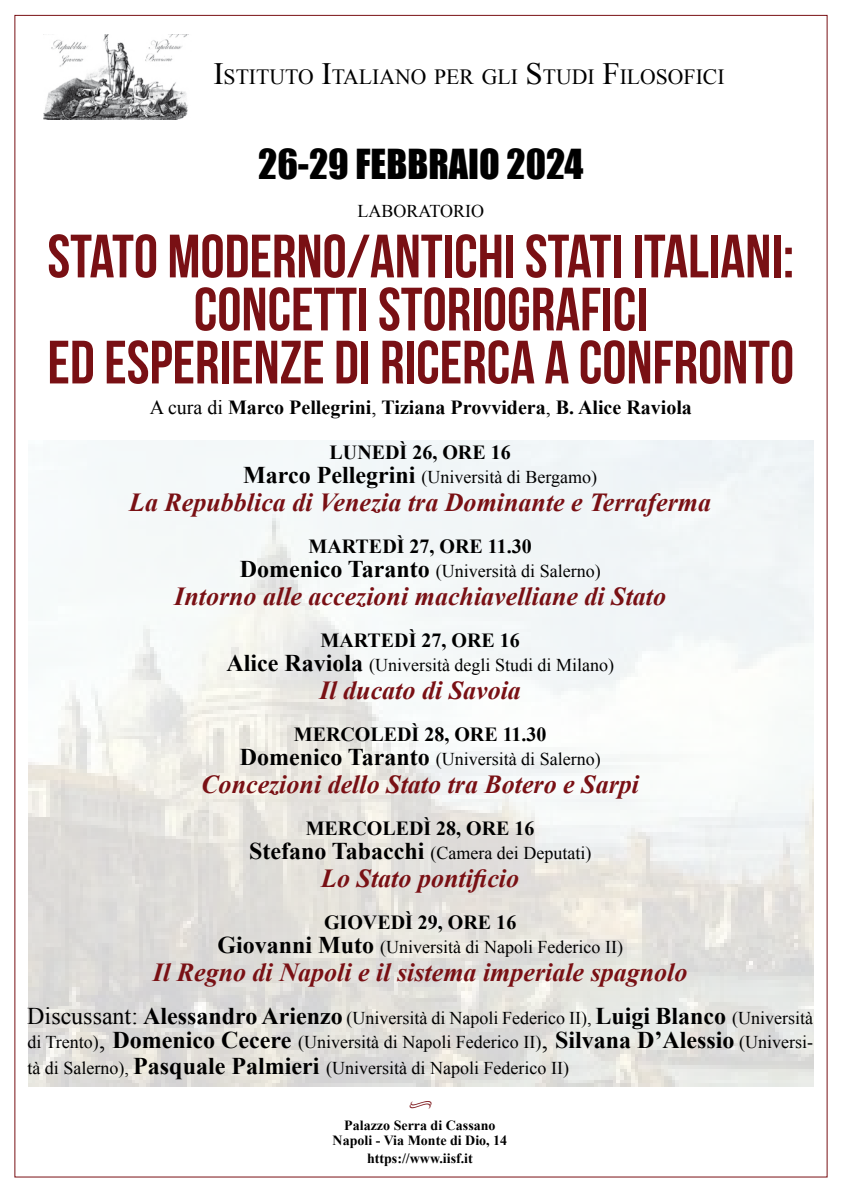
<style>
.page{position:relative;width:842px;height:1191px;background:#fff}
.page>*{position:absolute;margin:0;border:0;box-sizing:border-box;transform-origin:0 0}
.t1{font:61px/53px "Bebas Neue";color:#791014;text-align:center}
.t2{font:38px "Impact";color:#000}
.t3{font:italic 700 26px "Times New Roman";color:#791014}
.t4{font:21.7px "Times New Roman";color:#000}
.t5{font:700 20px "Times New Roman";color:#000}
.t6{font:18px/24px "Times New Roman";color:#000}
.t7{font:14.9px "Minion Pro";color:#791014}
.t8{font:700 14px/15px "Times New Roman";color:#000;text-align:center}
.s1{font-size:31px}
.s2{font-weight:400}
.s3{font-weight:700;font-size:24px}
.s4{font-size:24px}
.s5{font-size:27px}
</style>
<div class="page">
<img style="left:29px;top:440px;width:785px;height:646px">
<img style="left:44px;top:34px;width:145px;height:86px">
<p class="t4" style="left:213px;top:62px;width:512px"><span class="s1">I</span>STITUTO <span class="s1">I</span>TALIANO PER GLI <span class="s1">S</span> TUDI <span class="s1">F</span>ILOSOFICI</p>
<h2 class="t2" style="left:258px;top:134px;width:327px">26-29 FEBBRAIO 2024</h2>
<p class="t6" style="left:357px;top:199px;width:128px">LABORATORIO</p>
<h1 class="t1" style="left:47px;top:229px;width:748px">STATO MODERNO/ANTICHI STATI ITALIANI:<br>CONCETTI STORIOGRAFICI<br>ED ESPERIENZE DI RICERCA A CONFRONTO</h1>
<p class="t5" style="left:150px;top:394px;width:544px"><span class="s2">A cura di</span> Marco Pellegrini<span class="s2">,</span> Tiziana Provvidera<span class="s2">,</span> B. Alice Raviola</p>
<p class="t5" style="left:330px;top:438px;width:183px">LUNEDÌ 26, ORE 16</p>
<p class="t6" style="left:243px;top:465px;width:355px"><span class="s3">Marco Pellegrini</span> (Università di Bergamo)</p>
<h3 class="t3" style="left:129px;top:484px;width:583px">La Repubblica di Venezia tra Dominante e Terraferma</h3>
<p class="t5" style="left:309px;top:532px;width:225px">MARTEDÌ 27, ORE 11.30</p>
<p class="t6" style="left:240px;top:559px;width:362px"><span class="s3">Domenico Taranto</span> (Università di Salerno)</p>
<h3 class="t3" style="left:174px;top:578px;width:493px">Intorno alle accezioni machiavelliane di Stato</h3>
<p class="t5" style="left:320px;top:626px;width:201px">MARTEDÌ 27, ORE 16</p>
<p class="t6" style="left:226px;top:653px;width:389px"><span class="s3">Alice Raviola</span> (Università degli Studi di Milano)</p>
<h3 class="t3" style="left:319px;top:672px;width:203px">Il ducato di Savoia</h3>
<p class="t5" style="left:294px;top:720px;width:254px">MERCOLEDÌ 28, ORE 11.30</p>
<p class="t6" style="left:240px;top:747px;width:362px"><span class="s3">Domenico Taranto</span> (Università di Salerno)</p>
<h3 class="t3" style="left:201px;top:766px;width:439px">Concezioni dello Stato tra Botero e Sarpi</h3>
<p class="t5" style="left:306px;top:814px;width:230px">MERCOLEDÌ 28, ORE 16</p>
<p class="t6" style="left:249px;top:841px;width:344px"><span class="s3">Stefano Tabacchi</span> (Camera dei Deputati)</p>
<h3 class="t3" style="left:321px;top:860px;width:199px">Lo Stato pontificio</h3>
<p class="t5" style="left:324px;top:908px;width:194px">GIOVEDÌ 29, ORE 16</p>
<p class="t6" style="left:217px;top:935px;width:407px"><span class="s3">Giovanni Muto</span> (Università di Napoli Federico II)</p>
<h3 class="t3" style="left:153px;top:954px;width:536px">Il Regno di Napoli e il sistema imperiale spagnolo</h3>
<p class="t6" style="left:27px;top:1006px;width:787px"><span class="s4">Discussant:</span> <span class="s3">Alessandro Arienzo</span> (Università di Napoli Federico II), <span class="s3">Luigi Blanco</span> (Università di Trento)<span class="s5">,</span> <span class="s3">Domenico Cecere</span> (Università di Napoli Federico II)<span class="s5">,</span> <span class="s3">Silvana D’Alessio</span> (Universi-</p>
<p class="t6" style="left:27px;top:1056px;width:543px">tà di Salerno), <span class="s3">Pasquale Palmieri</span> (Università di Napoli Federico II)</p>
<p class="t7" style="left:409px;top:1093px;width:25px">•</p>
<p class="t8" style="left:333px;top:1117px;width:176px">Palazzo Serra di Cassano<br>Napoli - Via Monte di Dio, 14</p>
<p class="t8" style="left:367px;top:1150px;width:107px">https://www.iisf.it</p>
</div>
